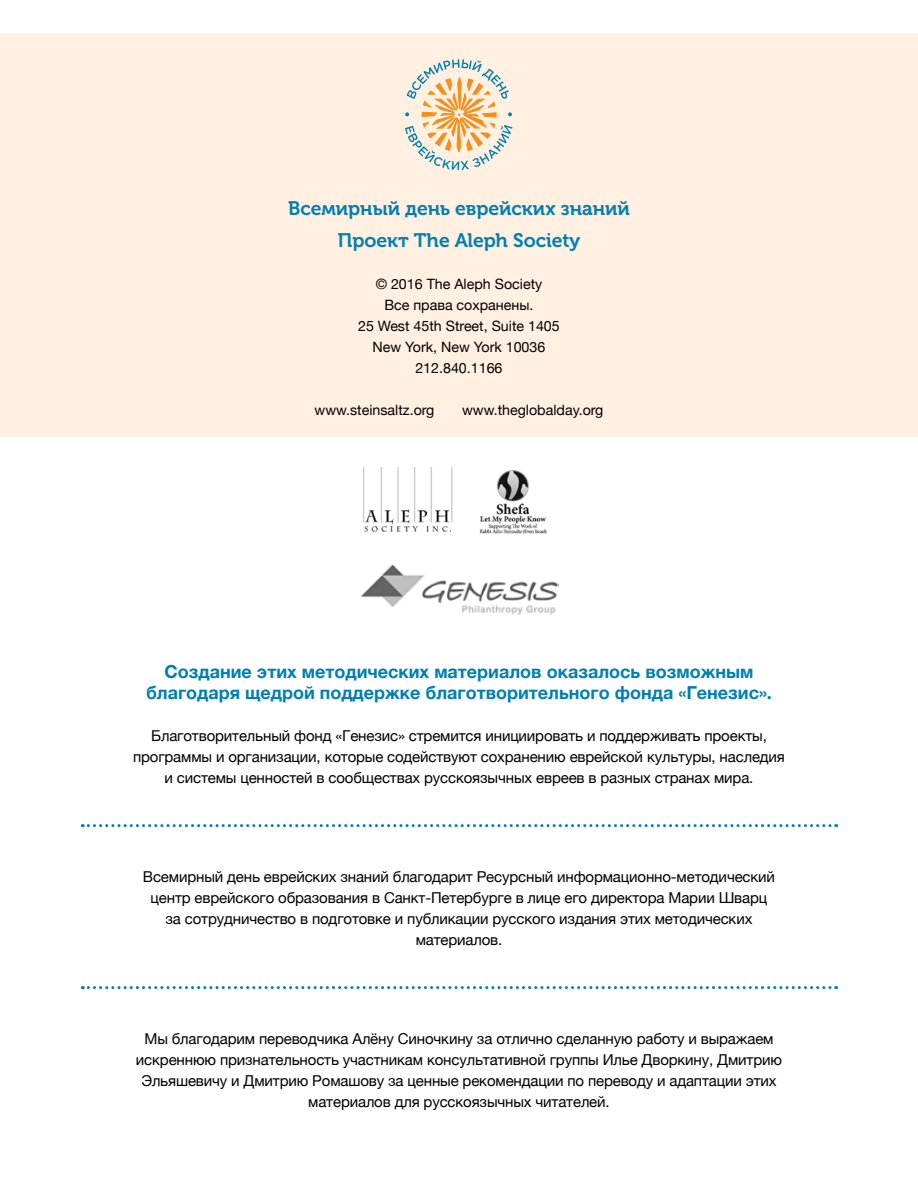
<style>
.page{position:relative;width:918px;height:1188px;background:#fff}
.page>*{position:absolute;margin:0;border:0;box-sizing:border-box;transform-origin:0 0}
.t1{font:19.5px/31.5px "Museo Cyrl 700";color:#0080b2;text-align:center}
.t2{font:700 18px/21px "Helvetica Neue";color:#0080b2;text-align:center}
.t3{font:15px/21px "Helvetica Neue";letter-spacing:-.01em;color:#000;text-align:center}
.t4{font:14.25px/21px "Helvetica Neue";color:#000;text-align:center}
</style>
<div class="page">
<div style="left:0;top:33px;width:918px;height:404px;background:#fff0e1"></div>
<img style="left:479px;top:470px;width:68px;height:64px">
<img style="left:363px;top:468px;width:90px;height:64px">
<img style="left:361px;top:564px;width:197px;height:51px">
<svg style="left:82px;top:824px;width:755px;height:3px"></svg>
<svg style="left:82px;top:986px;width:755px;height:3px"></svg>
<svg style="left:405px;top:59px;width:108px;height:111px"></svg>
<h1 class="t1" style="left:288px;top:193px;width:343px">Всемирный день еврейских знаний<br>Проект The Aleph Society</h1>
<p class="t4" style="left:358px;top:274px;width:203px">© 2016 The Aleph Society<br>Все права сохранены.<br>25 West 45th Street, Suite 1405<br>New York, New York 10036<br>212.840.1166</p>
<p class="t4" style="left:315px;top:400px;width:121px">www.steinsaltz.org</p>
<p class="t4" style="left:462px;top:400px;width:143px">www.theglobalday.org</p>
<p class="t2" style="left:146px;top:662px;width:627px">Создание этих методических материалов оказалось возможным благодаря щедрой поддержке благотворительного фонда «Генезис».</p>
<p class="t3" style="left:133px;top:726px;width:653px">Благотворительный фонд «Генезис» стремится инициировать и поддерживать проекты, программы и организации, которые содействуют сохранению еврейской культуры, наследия и системы ценностей в сообществах русскоязычных евреев в разных странах мира.</p>
<p class="t3" style="left:143px;top:867px;width:634px">Всемирный день еврейских знаний благодарит Ресурсный информационно-методический центр еврейского образования в Санкт-Петербурге в лице его директора Марии Шварц за сотрудничество в подготовке и публикации русского издания этих методических материалов.</p>
<p class="t3" style="left:136px;top:1029px;width:648px">Мы благодарим переводчика Алёну Синочкину за отлично сделанную работу и выражаем искреннюю признательность участникам консультативной группы Илье Дворкину, Дмитрию Эльяшевичу и Дмитрию Ромашову за ценные рекомендации по переводу и адаптации этих материалов для русскоязычных читателей.</p>
</div>
